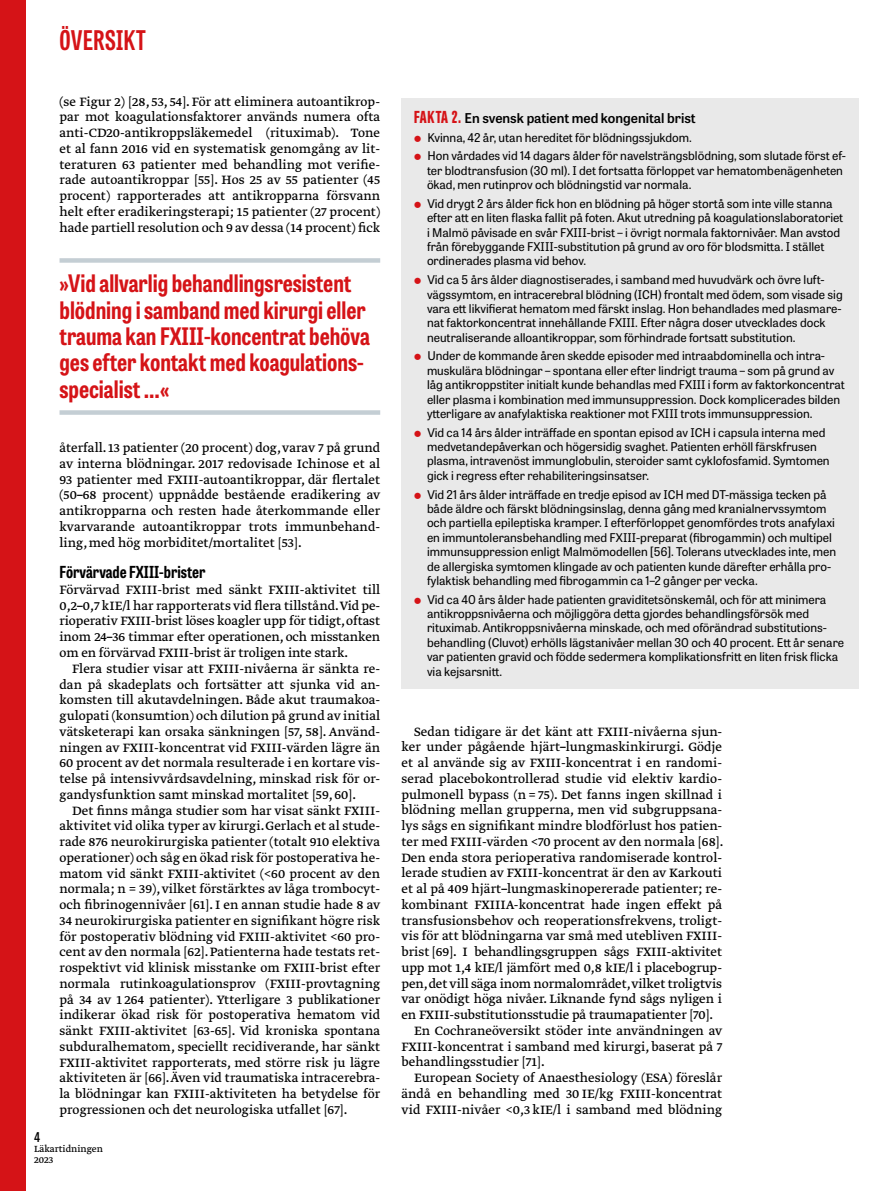
<style>
.page{position:relative;width:893px;height:1191px;background:#fff}
.page>*{position:absolute;margin:0;border:0;box-sizing:border-box;transform-origin:0 0}
.t1{font:700 27px "Tablet Gothic Compressed";letter-spacing:.02em;color:#d51317}
.t2{font:700 24px/26.2px "Tablet Gothic Condensed";color:#d51317}
.t3{font:700 16.5px "Tablet Gothic Condensed";color:#000}
.t4{font:14.25px/15.8px "Greta Text Pro Regular Min";color:#000;text-align:justify}
.t5{font:600 13.5px "Tablet Gothic";color:#000}
.t6{font:600 13.5px "Tablet Gothic Condensed";color:#000}
.t7{font:12px/14.4px "Tablet Gothic";color:#000}
.t8{font:10.5px/10.5px "Greta Text Pro";color:#000}
.s1{font-family:"Tablet Gothic Compressed";font-weight:800;font-size:16.5px;color:#d51317}
</style>
<div class="page">
<div style="left:0;top:0;width:26px;height:1191px;background:#d51317"></div>
<div style="left:401px;top:98px;width:458px;height:590px;background:#e9e9e9"></div>
<div style="left:60px;top:258px;width:320px;height:5px;background:#c4ced4"></div>
<div style="left:60px;top:410px;width:320px;height:5px;background:#c4ced4"></div>
<h1 class="t1" style="left:60px;top:22px;width:88px">ÖVERSIKT</h1>
<p class="t4" style="left:60px;top:94px;width:322px">(se Figur 2) [28, 53, 54]. För att eliminera autoantikrop&shy;par mot koagulationsfaktorer används numera ofta anti-CD20-antikroppsläkemedel (rituximab). Tone et al fann 2016 vid en systematisk genomgång av lit&shy;teraturen 63 patienter med behandling mot verifie&shy;rade autoantikroppar [55]. Hos 25 av 55 patienter (45 procent) rapporterades att antikropparna försvann helt efter eradikeringsterapi; 15 patienter (27 procent) hade partiell resolution och 9 av dessa (14 procent) fick</p>
<h2 class="t2" style="left:60px;top:270px;width:312px">»Vid allvarlig behandlingsresistent blödning i samband med kirurgi eller trauma kan FXIII-koncentrat behöva ges efter kontakt med koagulations&shy;specialist ...«</h2>
<p class="t4" style="left:60px;top:440px;width:322px">återfall. 13 patienter (20 procent) dog, varav 7 på grund av interna blödningar. 2017 redovisade Ichinose et al 93 patienter med FXIII-autoantikroppar, där flertalet (50‒68 procent) uppnådde bestående eradikering av antikropparna och resten hade återkommande eller kvarvarande autoantikroppar trots immunbehand&shy;ling, med hög morbiditet/mortalitet [53].</p>
<p class="t3" style="left:60px;top:561px;width:147px">Förvärvade FXIII-brister</p>
<p class="t4" style="left:60px;top:582px;width:322px">Förvärvad FXIII-brist med sänkt FXIII-aktivitet till 0,2‒0,7 kIE/l har rapporterats vid flera tillstånd.Vid pe&shy;rioperativ FXIII-brist löses koagler upp för tidigt, oftast inom 24‒36 timmar efter operationen, och misstanken om en förvärvad FXIII-brist är troligen inte stark.</p>
<p class="t4" style="left:60px;top:661px;width:322px;text-indent:13px">Flera studier visar att FXIII-nivåerna är sänkta re&shy;dan på skadeplats och fortsätter att sjunka vid an&shy;komsten till akutavdelningen. Både akut traumakoa&shy;gulopati (konsumtion) och dilution på grund av initial vätsketerapi kan orsaka sänkningen [57, 58]. Använd&shy;ningen av FXIII-koncentrat vid FXIII-värden lägre än 60 procent av det normala resulterade i en kortare vis&shy;telse på intensivvårdsavdelning, minskad risk för or&shy;gandysfunktion samt minskad mortalitet [59, 60].</p>
<p class="t4" style="left:60px;top:803px;width:323px;text-align:left;text-indent:13px">Det finns många studier som har visat sänkt FXIII&shy;aktivitet vid olika typer av kirurgi. Gerlach et al stude&shy;rade 876 neurokirurgiska patienter (totalt 910 elektiva operationer) och såg en ökad risk för postoperativa he&shy;matom vid sänkt FXIII-aktivitet (&lt;60 procent av den normala; n = 39), vilket förstärktes av låga trombocyt&shy;och fibrinogennivåer [61]. I en annan studie hade 8 av 34 neurokirurgiska patienter en signifikant högre risk för postoperativ blödning vid FXIII-aktivitet &lt;60 pro&shy;cent av den normala [62]. Patienterna hade testats ret&shy;rospektivt vid klinisk misstanke om FXIII-brist efter normala rutinkoagulationsprov (FXIII-provtagning på 34 av 1 264 patienter). Ytterligare 3 publikationer indikerar ökad risk för postoperativa hematom vid sänkt FXIII-aktivitet [63-65]. Vid kroniska spontana subduralhematom, speciellt recidiverande, har sänkt FXIII-aktivitet rapporterats, med större risk ju lägre aktiviteten är [66]. Även vid traumatiska intracerebra&shy;la blödningar kan FXIII-aktiviteten ha betydelse för progressionen och det neurologiska utfallet [67].</p>
<p class="t6" style="left:34px;top:1127px;width:8px">4</p>
<p class="t8" style="left:34px;top:1144px;width:70px">Läkartidningen<br>2023</p>
<p class="t5" style="left:414px;top:109px;width:283px"><span class="s1">FAKTA 2.</span> En svensk patient med kongenital brist</p>
<p class="t7" style="left:427px;top:127px;width:420px;line-height:18.6px">Kvinna, 42 år, utan hereditet för blödningssjukdom.<br>Hon vårdades vid 14 dagars ålder för navelsträngsblödning, som slutade först ef-</p>
<p class="t7" style="left:427px;top:163px;width:418px">ter blodtransfusion (30 ml). I det fortsatta förloppet var hematombenägenheten ökad, men rutinprov och blödningstid var normala.</p>
<p class="t7" style="left:427px;top:196px;width:418px">Vid drygt 2 års ålder fick hon en blödning på höger stortå som inte ville stanna efter att en liten flaska fallit på foten. Akut utredning på koagulationslaboratoriet i Malmö påvisade en svår FXIII-brist – i övrigt normala faktornivåer. Man avstod från förebyggande FXIII-substitution på grund av oro för blodsmitta. I stället ordinerades plasma vid behov.</p>
<p class="t7" style="left:427px;top:272px;width:417px">Vid ca 5 års ålder diagnostiserades, i samband med huvudvärk och övre luft&shy;vägssymtom, en intracerebral blödning (ICH) frontalt med ödem, som visade sig vara ett likvifierat hematom med färskt inslag. Hon behandlades med plasmare&shy;nat faktorkoncentrat innehållande FXIII. Efter några doser utvecklades dock neutraliserande alloantikroppar, som förhindrade fortsatt substitution.</p>
<p class="t7" style="left:427px;top:348px;width:419px">Under de kommande åren skedde episoder med intraabdominella och intra&shy;muskulära blödningar – spontana eller efter lindrigt trauma – som på grund av låg antikroppstiter initialt kunde behandlas med FXIII i form av faktorkoncentrat eller plasma i kombination med immunsuppression. Dock komplicerades bilden ytterligare av anafylaktiska reaktioner mot FXIII trots immunsuppression.</p>
<p class="t7" style="left:427px;top:424px;width:404px">Vid ca 14 års ålder inträffade en spontan episod av ICH i capsula interna med medvetandepåverkan och högersidig svaghet. Patienten erhöll färskfrusen plasma, intravenöst immunglobulin, steroider samt cyklofosfamid. Symtomen gick i regress efter rehabiliteringsinsatser.</p>
<p class="t7" style="left:427px;top:486px;width:411px">Vid 21 års ålder inträffade en tredje episod av ICH med DT-mässiga tecken på både äldre och färskt blödningsinslag, denna gång med kranialnervssymtom och partiella epileptiska kramper. I efterförloppet genomfördes trots anafylaxi en immuntoleransbehandling med FXIII-preparat (fibrogammin) och multipel immunsuppression enligt Malmömodellen [56]. Tolerans utvecklades inte, men de allergiska symtomen klingade av och patienten kunde därefter erhålla pro&shy;fylaktisk behandling med fibrogammin ca 1–2 gånger per vecka.</p>
<p class="t7" style="left:427px;top:591px;width:419px">Vid ca 40 års ålder hade patienten graviditetsönskemål, och för att minimera antikroppsnivåerna och möjliggöra detta gjordes behandlingsförsök med rituximab. Antikroppsnivåerna minskade, och med oförändrad substitutions&shy;behandling (Cluvot) erhölls lägstanivåer mellan 30 och 40 procent. Ett år senare var patienten gravid och födde sedermera komplikationsfritt en liten frisk flicka via kejsarsnitt.</p>
<p class="t4" style="left:414px;top:724px;width:309px">Sedan tidigare är det känt att FXIII-nivåerna sjun-</p>
<p class="t4" style="left:401px;top:740px;width:322px">ker under pågående hjärt‒lungmaskinkirurgi. Gödje</p>
<p class="t4" style="left:401px;top:755px;width:322px">et al använde sig av FXIII-koncentrat i en randomi-</p>
<p class="t4" style="left:401px;top:771px;width:322px">serad placebokontrollerad studie vid elektiv kardio-</p>
<p class="t4" style="left:401px;top:787px;width:322px">pulmonell bypass (n = 75). Det fanns ingen skillnad i</p>
<p class="t4" style="left:401px;top:803px;width:322px">blödning mellan grupperna, men vid subgruppsana-</p>
<p class="t4" style="left:401px;top:818px;width:322px">lys sågs en signifikant mindre blodförlust hos patien-</p>
<p class="t4" style="left:401px;top:834px;width:324px">ter med FXIII-värden &lt;70 procent av den normala [68].</p>
<p class="t4" style="left:401px;top:850px;width:322px">Den enda stora perioperativa randomiserade kontrol-</p>
<p class="t4" style="left:401px;top:865px;width:322px">lerade studien av FXIII-koncentrat är den av Karkouti</p>
<p class="t4" style="left:401px;top:881px;width:322px">et al på 409 hjärt‒lungmaskinopererade patienter; re-</p>
<p class="t4" style="left:401px;top:897px;width:322px">kombinant FXIIIA-koncentrat hade ingen effekt på</p>
<p class="t4" style="left:401px;top:913px;width:322px">transfusionsbehov och reoperationsfrekvens, troligt-</p>
<p class="t4" style="left:401px;top:928px;width:322px">vis för att blödningarna var små med utebliven FXIII-</p>
<p class="t4" style="left:401px;top:944px;width:322px">brist [69]. I behandlingsgruppen sågs FXIII-aktivitet</p>
<p class="t4" style="left:401px;top:960px;width:322px">upp mot 1,4 kIE/l jämfört med 0,8 kIE/l i placebogrup-</p>
<p class="t4" style="left:401px;top:976px;width:322px">pen, det vill säga inom normalområdet,vilket troligtvis</p>
<p class="t4" style="left:401px;top:991px;width:322px">var onödigt höga nivåer. Liknande fynd sågs nyligen i</p>
<p class="t4" style="left:401px;top:1007px;width:313px">en FXIII-substitutionsstudie på traumapatienter [70].</p>
<p class="t4" style="left:414px;top:1023px;width:310px">En Cochraneöversikt stöder inte användningen av</p>
<p class="t4" style="left:401px;top:1039px;width:322px">FXIII-koncentrat i samband med kirurgi, baserat på 7</p>
<p class="t4" style="left:401px;top:1054px;width:145px">behandlingsstudier [71].</p>
<p class="t4" style="left:414px;top:1070px;width:309px">European Society of Anaesthesiology (ESA) föreslår</p>
<p class="t4" style="left:401px;top:1086px;width:322px">ändå en behandling med 30 IE/kg FXIII-koncentrat</p>
<p class="t4" style="left:401px;top:1102px;width:322px">vid FXIII-nivåer &lt;0,3 kIE/l i samband med blödning</p>
</div>
